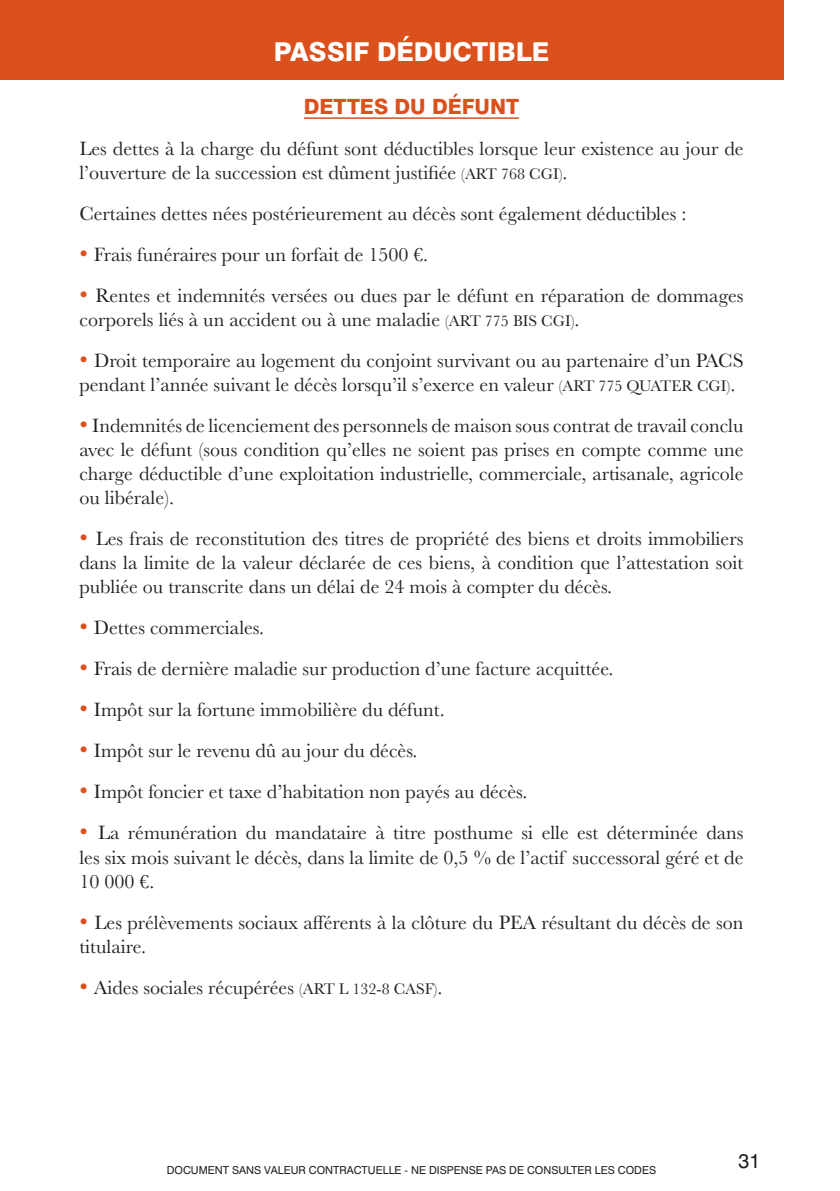
<style>
.page{position:relative;width:840px;height:1191px;background:#fff}
.page>*{position:absolute;margin:0;border:0;box-sizing:border-box;transform-origin:0 0}
.t1{font:800 26px "Swiss 721 BT";color:#fff}
.t2{font:800 21px "Swiss 721 BT";color:#da511d}
.t3{font:20px/24px "Baskerville";color:#231f20}
.t4{font:20px "Swiss 721 BT";color:#231f20}
.t5{font:11px "Swiss 721 BT";color:#231f20}
.s1{font-size:16px}
.s2{font-size:24px;color:#da511d}
</style>
<div class="page">
<div style="left:0;top:0;width:782px;height:79px;background:#da511d"></div>
<hr style="left:304px;top:117px;width:215px;height:2px;background:#da511d">
<h1 class="t1" style="left:274px;top:35px;width:276px">PASSIF DÉDUCTIBLE</h1>
<p class="t2" style="left:304px;top:94px;width:217px">DETTES DU DÉFUNT</p>
<p class="t3" style="left:79px;top:137px;width:665px">Les dettes à la charge du défunt sont déductibles lorsque leur existence au jour de l’ouverture de la succession est dûment justifiée <span class="s1">(ART 768 CGI)</span>.</p>
<p class="t3" style="left:79px;top:202px;width:608px">Certaines dettes nées postérieurement au décès sont également déductibles :</p>
<p class="t3" style="left:79px;top:243px;width:350px"><span class="s2">•</span> Frais funéraires pour un forfait de 1500 €.</p>
<p class="t3" style="left:79px;top:284px;width:665px"><span class="s2">•</span> Rentes et indemnités versées ou dues par le défunt en réparation de dommages corporels liés à un accident ou à une maladie <span class="s1">(ART 775 BIS CGI)</span>.</p>
<p class="t3" style="left:79px;top:349px;width:665px"><span class="s2">•</span> Droit temporaire au logement du conjoint survivant ou au partenaire d’un PACS pendant l’année suivant le décès lorsqu’il s’exerce en valeur <span class="s1">(ART 775 QUATER CGI)</span>.</p>
<p class="t3" style="left:79px;top:414px;width:665px;text-align:justify"><span class="s2">•</span> Indemnités de licenciement des personnels de maison sous contrat de travail conclu avec le défunt (sous condition qu’elles ne soient pas prises en compte comme une charge déductible d’une exploitation industrielle, commerciale, artisanale, agricole ou libérale).</p>
<p class="t3" style="left:79px;top:527px;width:665px;text-align:justify"><span class="s2">•</span> Les frais de reconstitution des titres de propriété des biens et droits immobiliers dans la limite de la valeur déclarée de ces biens, à condition que l’attestation soit publiée ou transcrite dans un délai de 24 mois à compter du décès.</p>
<p class="t3" style="left:79px;top:616px;width:186px"><span class="s2">•</span> Dettes commerciales.</p>
<p class="t3" style="left:79px;top:657px;width:535px"><span class="s2">•</span> Frais de dernière maladie sur production d’une facture acquittée.</p>
<p class="t3" style="left:79px;top:698px;width:366px"><span class="s2">•</span> Impôt sur la fortune immobilière du défunt.</p>
<p class="t3" style="left:79px;top:739px;width:339px"><span class="s2">•</span> Impôt sur le revenu dû au jour du décès.</p>
<p class="t3" style="left:79px;top:780px;width:449px"><span class="s2">•</span> Impôt foncier et taxe d’habitation non payés au décès.</p>
<p class="t3" style="left:79px;top:821px;width:665px;text-align:justify"><span class="s2">•</span> La rémunération du mandataire à titre posthume si elle est déterminée dans les six mois suivant le décès, dans la limite de 0,5 % de l’actif successoral géré et de 10 000 €.</p>
<p class="t3" style="left:79px;top:910px;width:665px"><span class="s2">•</span> Les prélèvements sociaux afférents à la clôture du PEA résultant du décès de son titulaire.</p>
<p class="t3" style="left:79px;top:975px;width:364px"><span class="s2">•</span> Aides sociales récupérées <span class="s1">(ART L 132-8 CASF)</span>.</p>
<p class="t5" style="left:167px;top:1163px;width:491px">DOCUMENT SANS VALEUR CONTRACTUELLE - NE DISPENSE PAS DE CONSULTER LES CODES</p>
<p class="t4" style="left:738px;top:1149px;width:23px">31</p>
</div>
